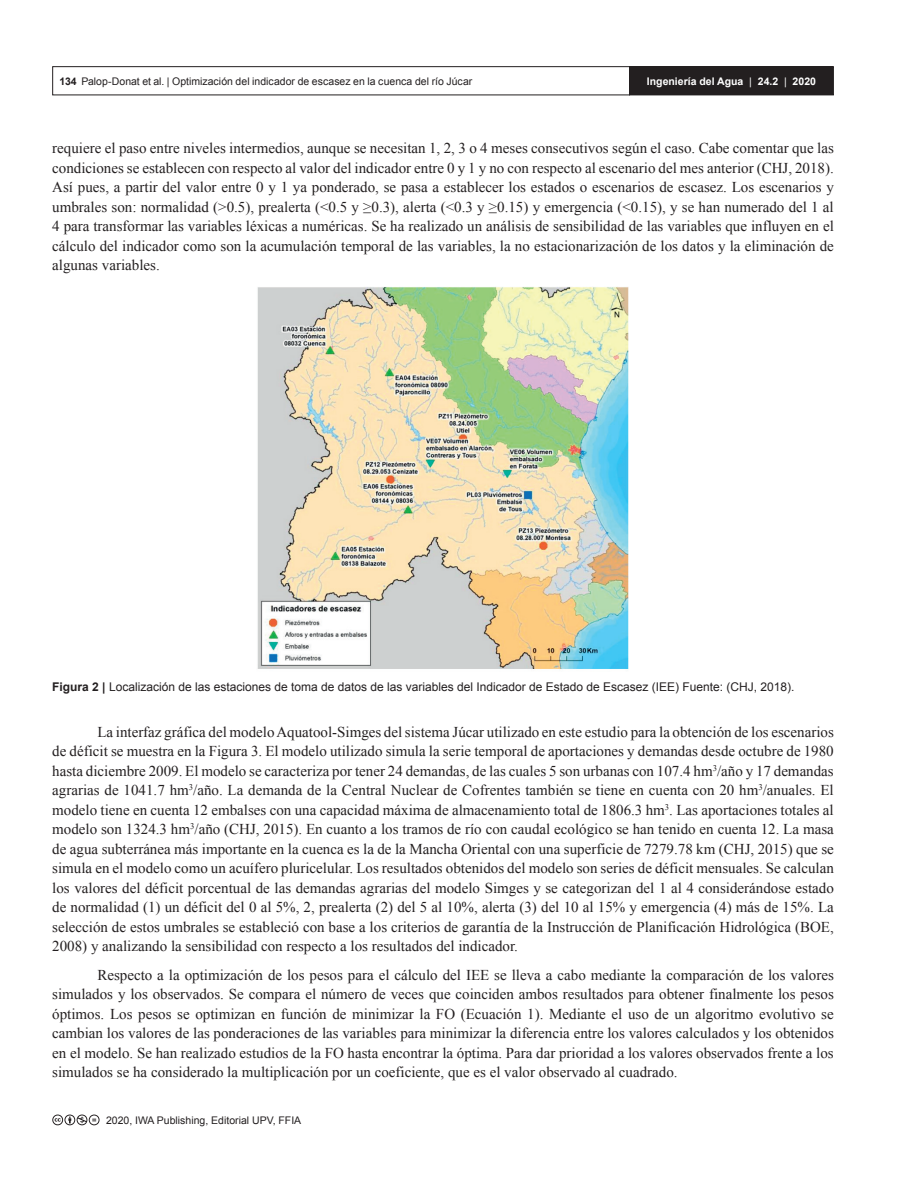
<style>
.page{position:relative;width:918px;height:1188px;background:#fff}
.page>*{position:absolute;margin:0;border:0;box-sizing:border-box;transform-origin:0 0}
.AI_TEXTO_esp{font:15px/19.5px "Times New Roman";color:#231f20;text-align:justify}
.AI_PIE_DE_FIGURA{font:12px "Arial";color:#231f20}
.t1{font:10.5px "Arial";color:#231f20}
.t2{font:700 10.5px "Arial";color:#fff}
.s1{font-weight:700}
.s2{font-weight:400}
</style>
<div class="page">
<div style="left:52px;top:66px;width:578px;height:29px;border:1px solid #231f20"></div>
<div style="left:630px;top:67px;width:203px;height:28px;background:#231f20"></div>
<div style="left:629px;top:66px;width:205px;height:29px;border:1px solid #231f20"></div>
<svg style="left:52px;top:1115px;width:48px;height:10px"></svg>
<img style="left:257px;top:287px;width:372px;height:382px">
<p class="t1" style="left:59px;top:74px;width:414px"><span class="s1">134</span> Palop-Donat et al. | Optimización del indicador de escasez en la cuenca del río Júcar</p>
<p class="t2" style="left:647px;top:74px;width:171px">Ingeniería del Agua <span class="s2">|</span> 24.2 <span class="s2">|</span> 2020</p>
<p class="AI_TEXTO_esp" style="left:52px;top:138px;width:783px">requiere el paso entre niveles intermedios, aunque se necesitan 1, 2, 3 o 4 meses consecutivos según el caso. Cabe comentar que las condiciones se establecen con respecto al valor del indicador entre 0 y 1 y no con respecto al escenario del mes anterior (CHJ, 2018).<br>Así pues, a partir del valor entre 0 y 1 ya ponderado, se pasa a establecer los estados o escenarios de escasez. Los escenarios y umbrales son: normalidad (&gt;0.5), prealerta (&lt;0.5 y ≥0.3), alerta (&lt;0.3 y ≥0.15) y emergencia (&lt;0.15), y se han numerado del 1 al 4 para transformar las variables léxicas a numéricas. Se ha realizado un análisis de sensibilidad de las variables que influyen en el cálculo del indicador como son la acumulación temporal de las variables, la no estacionarización de los datos y la eliminación de algunas variables.</p>
<p class="AI_PIE_DE_FIGURA" style="left:52px;top:679px;width:744px"><span class="s1">Figura 2 |</span> Localización de las estaciones de toma de datos de las variables del Indicador de Estado de Escasez (IEE) Fuente: (CHJ, 2018).</p>
<p class="AI_TEXTO_esp" style="left:52px;top:722px;width:783px;text-indent:45px">La interfaz gráfica del modelo Aquatool-Simges del sistema Júcar utilizado en este estudio para la obtención de los escenarios de déficit se muestra en la Figura 3. El modelo utilizado simula la serie temporal de aportaciones y demandas desde octubre de 1980 hasta diciembre 2009. El modelo se caracteriza por tener 24 demandas, de las cuales 5 son urbanas con 107.4 hm<sup>3</sup>/año y 17 demandas agrarias de 1041.7 hm<sup>3</sup>/año. La demanda de la Central Nuclear de Cofrentes también se tiene en cuenta con 20 hm<sup>3</sup>/anuales. El modelo tiene en cuenta 12 embalses con una capacidad máxima de almacenamiento total de 1806.3 hm<sup>3</sup>. Las aportaciones totales al modelo son 1324.3 hm<sup>3</sup>/año (CHJ, 2015). En cuanto a los tramos de río con caudal ecológico se han tenido en cuenta 12. La masa de agua subterránea más importante en la cuenca es la de la Mancha Oriental con una superficie de 7279.78 km (CHJ, 2015) que se simula en el modelo como un acuífero pluricelular. Los resultados obtenidos del modelo son series de déficit mensuales. Se calculan los valores del déficit porcentual de las demandas agrarias del modelo Simges y se categorizan del 1 al 4 considerándose estado de normalidad (1) un déficit del 0 al 5%, 2, prealerta (2) del 5 al 10%, alerta (3) del 10 al 15% y emergencia (4) más de 15%. La selección de estos umbrales se estableció con base a los criterios de garantía de la Instrucción de Planificación Hidrológica (BOE, 2008) y analizando la sensibilidad con respecto a los resultados del indicador.</p>
<p class="AI_TEXTO_esp" style="left:52px;top:965px;width:783px;text-indent:45px">Respecto a la optimización de los pesos para el cálculo del IEE se lleva a cabo mediante la comparación de los valores simulados y los observados. Se compara el número de veces que coinciden ambos resultados para obtener finalmente los pesos óptimos. Los pesos se optimizan en función de minimizar la FO (Ecuación 1). Mediante el uso de un algoritmo evolutivo se cambian los valores de las ponderaciones de las variables para minimizar la diferencia entre los valores calculados y los obtenidos en el modelo. Se han realizado estudios de la FO hasta encontrar la óptima. Para dar prioridad a los valores observados frente a los simulados se ha considerado la multiplicación por un coeficiente, que es el valor observado al cuadrado.</p>
<p class="t1" style="left:106px;top:1113px;width:197px">2020, IWA Publishing, Editorial UPV, FFIA</p>
</div>
